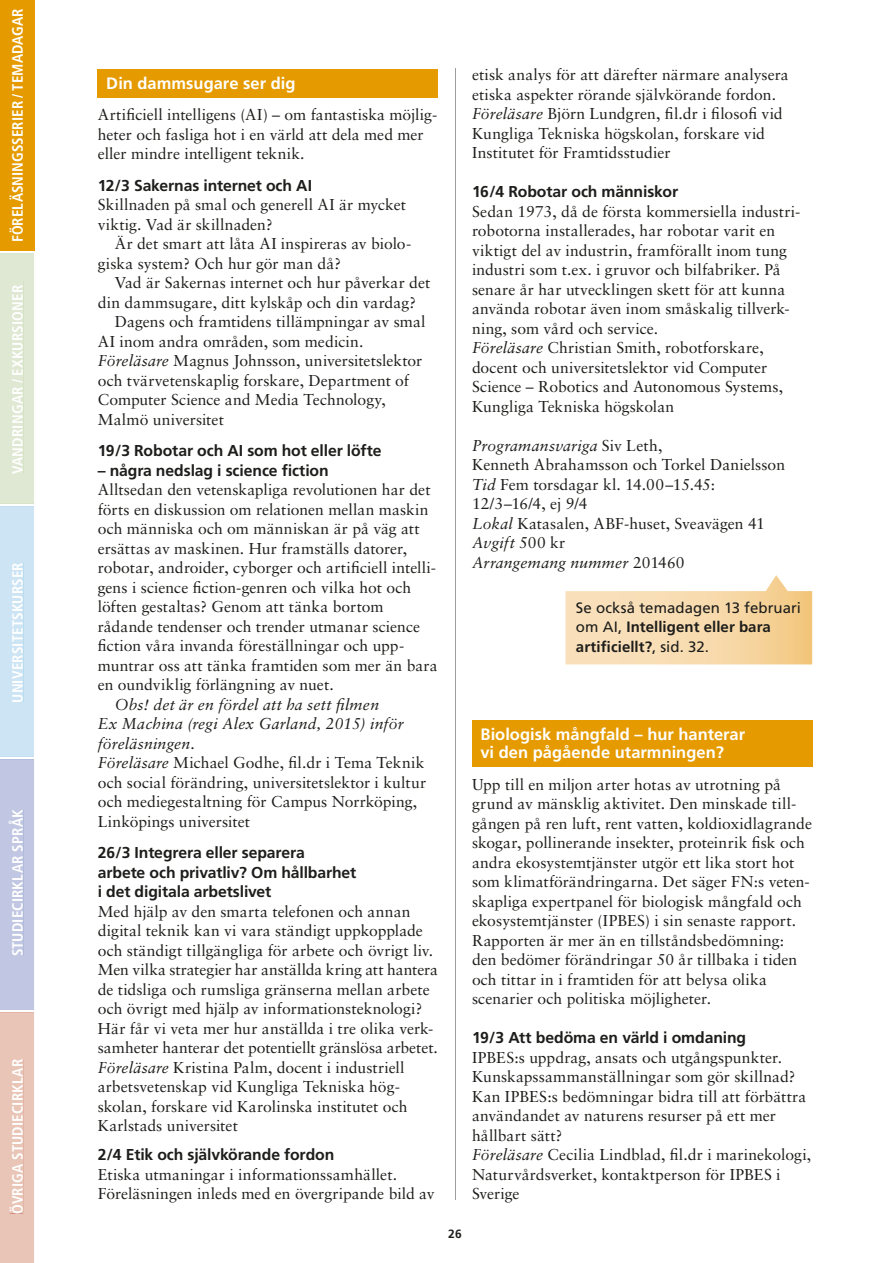
<style>
.page{position:relative;width:893px;height:1263px;background:#fff}
.page>*{position:absolute;margin:0;border:0;box-sizing:border-box;transform-origin:0 0}
.t1{font:700 16.5px/18px "Frutiger";color:#fff}
.t2{font:15.75px/19.5px "Sabon";letter-spacing:.005em;color:#1d1d1b}
.t3{font:700 15.75px/19.5px "Frutiger";letter-spacing:-.01em;color:#1d1d1b}
.t4{font:700 condensed 15px "Frutiger";letter-spacing:.01em;color:#fff}
.t5{font:15px/19.5px "Frutiger";letter-spacing:.005em;color:#1d1d1b}
.t6{font:700 12px "Frutiger";color:#1d1d1b}
.s1{font-style:italic}
.s2{font-weight:700}
</style>
<div class="page">
<div style="left:0;top:0;width:34px;height:251px;background:#e59b00"></div>
<div style="left:98px;top:69px;width:340px;height:28px;background:#e59b00"></div>
<div style="left:472px;top:720px;width:340px;height:29px;background:#e59b00"></div>
<div style="left:472px;top:738px;width:340px;height:29px;background:#e59b00"></div>
<hr style="left:455px;top:68px;width:1px;height:1131px;background:#9d9d9d">
<svg style="left:566px;top:575px;width:246px;height:89px"></svg>
<svg style="left:0;top:253px;width:34px;height:1010px;background:#d4d6d7"></svg>
<div style="left:12px;top:281px;width:11px;height:193px;background:#dfe8d2"></div>
<div style="left:12px;top:563px;width:11px;height:139px;background:#cce4f3"></div>
<div style="left:9px;top:809px;width:14px;height:147px;background:#c1c7e2"></div>
<div style="left:10px;top:1059px;width:13px;height:154px;background:#e8c5b6"></div>
<p class="t4" style="left:9px;top:242px;width:236px;rotate:-90deg">FÖRELÄSNINGSSERIER / TEMADAGAR</p>
<p class="t4" style="left:9px;top:474px;width:191px;rotate:-90deg">VANDRINGAR / EXKURSIONER</p>
<p class="t4" style="left:9px;top:703px;width:142px;rotate:-90deg">UNIVERSITETSKURSER</p>
<p class="t4" style="left:9px;top:956px;width:149px;rotate:-90deg">STUDIECIRKLAR SPRÅK</p>
<p class="t4" style="left:9px;top:1214px;width:157px;rotate:-90deg">ÖVRIGA STUDIECIRKLAR</p>
<p class="t1" style="left:106px;top:74px;width:191px">Din dammsugare ser dig</p>
<p class="t2" style="left:98px;top:105px;width:341px">Artificiell intelligens (AI) – om fantastiska möjlig&shy;heter och fasliga hot i en värld att dela med mer eller mindre intelligent teknik.</p>
<p class="t3" style="left:98px;top:176px;width:216px">12/3 Sakernas internet och AI</p>
<p class="t2" style="left:98px;top:195px;width:310px">Skillnaden på smal och generell AI är mycket viktig. Vad är skillnaden?</p>
<p class="t2" style="left:98px;top:234px;width:315px;text-indent:17px">Är det smart att låta AI inspireras av biolo&shy;giska system? Och hur gör man då?</p>
<p class="t2" style="left:115px;top:273px;width:317px">Vad är Sakernas internet och hur påverkar det</p>
<p class="t2" style="left:98px;top:293px;width:320px">din dammsugare, ditt kylskåp och din vardag?</p>
<p class="t2" style="left:115px;top:312px;width:312px">Dagens och framtidens tillämpningar av smal</p>
<p class="t2" style="left:98px;top:332px;width:267px">AI inom andra områden, som medicin.</p>
<p class="t2" style="left:98px;top:351px;width:326px"><span class="s1">Föreläsare</span> Magnus Johnsson, universitetslektor</p>
<p class="t2" style="left:98px;top:371px;width:313px">och tvärvetenskaplig forskare, Department of</p>
<p class="t2" style="left:98px;top:390px;width:290px">Computer Science and Media Technology,</p>
<p class="t2" style="left:98px;top:410px;width:128px">Malmö universitet</p>
<p class="t3" style="left:98px;top:441px;width:285px">19/3 Robotar och AI som hot eller löfte</p>
<p class="t3" style="left:98px;top:461px;width:232px">– några nedslag i science fiction</p>
<p class="t2" style="left:98px;top:480px;width:341px">Alltsedan den vetenskapliga revolutionen har det förts en diskussion om relationen mellan maskin och människa och om människan är på väg att ersättas av maskinen. Hur framställs datorer, robotar, androider, cyborger och artificiell intelli&shy;gens i science fiction-genren och vilka hot och löften gestaltas? Genom att tänka bortom rådande tendenser och trender utmanar science fiction våra invanda föreställningar och upp&shy;muntrar oss att tänka framtiden som mer än bara en oundviklig förlängning av nuet.</p>
<p class="t2" style="left:98px;top:694px;width:330px;text-indent:17px"><span class="s1">Obs! det är en fördel att ha sett filmen<br>Ex Machina (regi Alex Garland, 2015) inför före läsningen.<br>Föreläsare</span> Michael Godhe, fil.dr i Tema Teknik och social förändring, universitetslektor i kultur och mediegestaltning för Campus Norrköping, Linköpings universitet</p>
<p class="t3" style="left:98px;top:843px;width:260px">26/3 Integrera eller separera arbete och privatliv? Om hållbarhet i det digitala arbetslivet</p>
<p class="t2" style="left:98px;top:901px;width:342px">Med hjälp av den smarta telefonen och annan digital teknik kan vi vara ständigt uppkopplade och ständigt tillgängliga för arbete och övrigt liv.<br>Men vilka strategier har anställda kring att hantera de tidsliga och rumsliga gränserna mellan arbete och övrigt med hjälp av informationsteknologi?<br>Här får vi veta mer hur anställda i tre olika verk&shy;samheter hanterar det potentiellt gränslösa arbetet.<br><span class="s1">Föreläsare</span> Kristina Palm, docent i industriell arbetsvetenskap vid Kungliga Tekniska hög&shy;skolan, forskare vid Karolinska institutet och Karlstads universitet</p>
<p class="t3" style="left:98px;top:1145px;width:238px">2/4 Etik och självkörande fordon</p>
<p class="t2" style="left:98px;top:1164px;width:338px">Etiska utmaningar i informationssamhället.<br>Föreläsningen inleds med en övergripande bild av</p>
<p class="t2" style="left:472px;top:65px;width:318px">etisk analys för att därefter närmare analysera etiska aspekter rörande självkörande fordon.<br><span class="s1">Föreläsare</span> Björn Lundgren, fil.dr i filosofi vid Kungliga Tekniska högskolan, forskare vid Institutet för Framtidsstudier</p>
<p class="t3" style="left:472px;top:182px;width:208px">16/4 Robotar och människor</p>
<p class="t2" style="left:472px;top:201px;width:330px">Sedan 1973, då de första kommersiella industri&shy;robotorna installerades, har robotar varit en viktigt del av industrin, framförallt inom tung industri som t.ex. i gruvor och bilfabriker. På senare år har utvecklingen skett för att kunna använda robotar även inom småskalig tillverk&shy;ning, som vård och service.<br><span class="s1">Föreläsare</span> Christian Smith, robotforskare, docent och universitetslektor vid Computer Science – Robotics and Autonomous Systems, Kungliga Tekniska högskolan</p>
<p class="t2" style="left:472px;top:435px;width:315px"><span class="s1">Programansvariga</span> Siv Leth,<br>Kenneth Abrahamsson och Torkel Danielsson<br><span class="s1">Tid</span> Fem torsdagar kl. 14.00–15.45:<br>12/3–16/4, ej 9/4<br><span class="s1">Lokal</span> Katasalen, ABF-huset, Sveavägen 41<br><span class="s1">Avgift</span> 500 kr<br><span class="s1">Arrangemang nummer</span> 201460</p>
<p class="t5" style="left:576px;top:598px;width:227px">Se också temadagen 13 februari om AI, <span class="s2">Intelligent eller bara artificiellt?</span>, sid. 32.</p>
<p class="t6" style="left:448px;top:1227px;width:15px">26</p>
<p class="t1" style="left:480px;top:726px;width:266px">Biologisk mångfald – hur hanterar vi den pågående utarmningen?</p>
<p class="t2" style="left:472px;top:774px;width:341px">Upp till en miljon arter hotas av utrotning på grund av mänsklig aktivitet. Den minskade till&shy;gången på ren luft, rent vatten, koldioxidlagrande skogar, pollinerande insekter, proteinrik fisk och andra ekosystemtjänster utgör ett lika stort hot som klimatförändringarna. Det säger FN:s veten&shy;skapliga expertpanel för biologisk mångfald och ekosystemtjänster (IPBES) i sin senaste rapport.<br>Rapporten är mer än en tillståndsbedömning: den bedömer förändringar 50 år tillbaka i tiden och tittar in i framtiden för att belysa olika scenarier och politiska möjligheter.</p>
<p class="t3" style="left:472px;top:1028px;width:276px">19/3 Att bedöma en värld i omdaning</p>
<p class="t2" style="left:472px;top:1047px;width:341px">IPBES:s uppdrag, ansats och utgångspunkter.<br>Kunskapssammanställningar som gör skillnad?<br>Kan IPBES:s bedömningar bidra till att förbättra användandet av naturens resurser på ett mer hållbart sätt?<br><span class="s1">Föreläsare</span> Cecilia Lindblad, fil.dr i marinekologi, Naturvårdsverket, kontaktperson för IPBES i Sverige</p>
</div>
